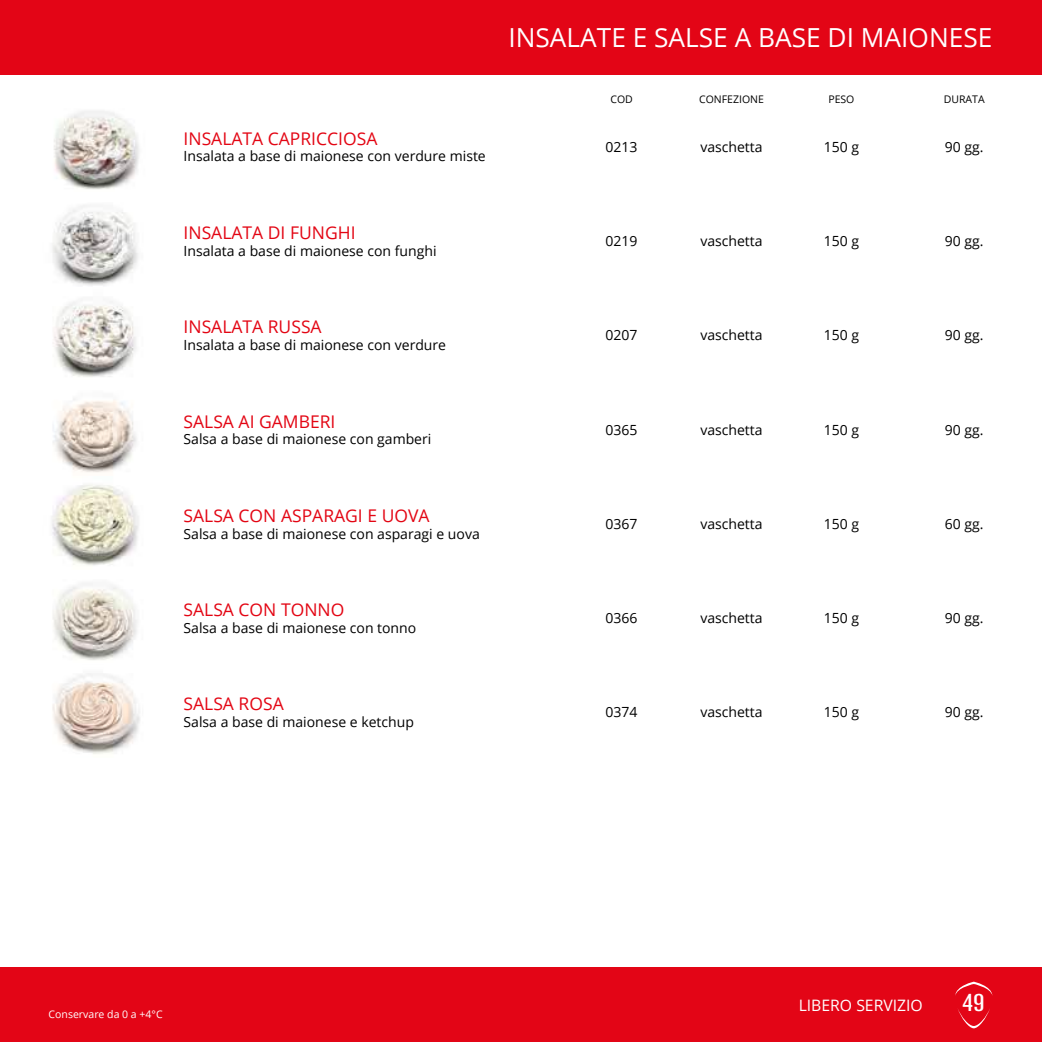
<style>
.page{position:relative;width:1042px;height:1042px;background:#fff}
.page>*{position:absolute;margin:0;border:0;box-sizing:border-box;transform-origin:0 0}
.t1{font:26.25px "Open Sans";color:#fff}
.t2{font:500 24.5px "Hagin Caps";color:#fff}
.t3{font:17.5px "Open Sans";color:#e30513}
.t4{font:15.75px "Open Sans";color:#fff}
.t5{font:14px "Open Sans";color:#000}
.t6{font:10.5px "Open Sans";color:#000}
.t7{font:10.5px "Open Sans";color:#fff}
</style>
<div class="page">
<div style="left:0;top:0;width:1042px;height:74px;background:#e30516"></div>
<div style="left:0;top:967px;width:1042px;height:75px;background:#e30516"></div>
<svg style="left:958px;top:1009px;width:32px;height:19px"></svg>
<svg style="left:955px;top:981px;width:37px;height:15px"></svg>
<img style="left:54px;top:111px;width:85px;height:79px">
<img style="left:52px;top:205px;width:86px;height:81px">
<img style="left:52px;top:301px;width:88px;height:453px">
<p class="t3" style="left:184px;top:126px;width:195px">INSALATA CAPRICCIOSA</p>
<p class="t5" style="left:184px;top:147px;width:304px">Insalata a base di maionese con verdure miste</p>
<p class="t3" style="left:184px;top:221px;width:173px">INSALATA DI FUNGHI</p>
<p class="t5" style="left:184px;top:241px;width:254px">Insalata a base di maionese con funghi</p>
<p class="t3" style="left:184px;top:315px;width:140px">INSALATA RUSSA</p>
<p class="t5" style="left:184px;top:335px;width:264px">Insalata a base di maionese con verdure</p>
<p class="t3" style="left:184px;top:409px;width:153px">SALSA AI GAMBERI</p>
<p class="t5" style="left:184px;top:430px;width:249px">Salsa a base di maionese con gamberi</p>
<p class="t3" style="left:184px;top:503px;width:247px">SALSA CON ASPARAGI E UOVA</p>
<p class="t5" style="left:184px;top:524px;width:298px">Salsa a base di maionese con asparagi e uova</p>
<p class="t3" style="left:184px;top:598px;width:162px">SALSA CON TONNO</p>
<p class="t5" style="left:184px;top:618px;width:234px">Salsa a base di maionese con tonno</p>
<p class="t3" style="left:184px;top:692px;width:102px">SALSA ROSA</p>
<p class="t5" style="left:184px;top:712px;width:232px">Salsa a base di maionese e ketchup</p>
<h1 class="t1" style="left:508px;top:19px;width:485px">INSALATE E SALSE A BASE DI MAIONESE</h1>
<p class="t6" style="left:610px;top:92px;width:24px">COD</p>
<p class="t6" style="left:699px;top:92px;width:66px">CONFEZIONE</p>
<p class="t6" style="left:828px;top:92px;width:28px">PESO</p>
<p class="t6" style="left:944px;top:92px;width:42px">DURATA</p>
<p class="t5" style="left:605px;top:137px;width:34px">0213</p>
<p class="t5" style="left:700px;top:137px;width:64px">vaschetta</p>
<p class="t5" style="left:824px;top:137px;width:37px">150 g</p>
<p class="t5" style="left:945px;top:137px;width:40px">90 gg.</p>
<p class="t5" style="left:605px;top:231px;width:34px">0219</p>
<p class="t5" style="left:700px;top:231px;width:64px">vaschetta</p>
<p class="t5" style="left:824px;top:231px;width:37px">150 g</p>
<p class="t5" style="left:945px;top:231px;width:40px">90 gg.</p>
<p class="t5" style="left:605px;top:326px;width:34px">0207</p>
<p class="t5" style="left:700px;top:326px;width:64px">vaschetta</p>
<p class="t5" style="left:824px;top:326px;width:37px">150 g</p>
<p class="t5" style="left:945px;top:326px;width:40px">90 gg.</p>
<p class="t5" style="left:605px;top:420px;width:34px">0365</p>
<p class="t5" style="left:700px;top:420px;width:64px">vaschetta</p>
<p class="t5" style="left:824px;top:420px;width:37px">150 g</p>
<p class="t5" style="left:945px;top:420px;width:40px">90 gg.</p>
<p class="t5" style="left:605px;top:514px;width:34px">0367</p>
<p class="t5" style="left:700px;top:514px;width:64px">vaschetta</p>
<p class="t5" style="left:824px;top:514px;width:37px">150 g</p>
<p class="t5" style="left:945px;top:514px;width:40px">60 gg.</p>
<p class="t5" style="left:605px;top:608px;width:34px">0366</p>
<p class="t5" style="left:700px;top:608px;width:64px">vaschetta</p>
<p class="t5" style="left:824px;top:608px;width:37px">150 g</p>
<p class="t5" style="left:945px;top:608px;width:40px">90 gg.</p>
<p class="t5" style="left:605px;top:703px;width:34px">0374</p>
<p class="t5" style="left:700px;top:703px;width:64px">vaschetta</p>
<p class="t5" style="left:824px;top:703px;width:37px">150 g</p>
<p class="t5" style="left:945px;top:703px;width:40px">90 gg.</p>
<p class="t7" style="left:49px;top:1007px;width:116px">Conservare da 0 a +4°C</p>
<p class="t4" style="left:799px;top:994px;width:126px">LIBERO SERVIZIO</p>
<h2 class="t2" style="left:962px;top:987px;width:24px">49</h2>
</div>
